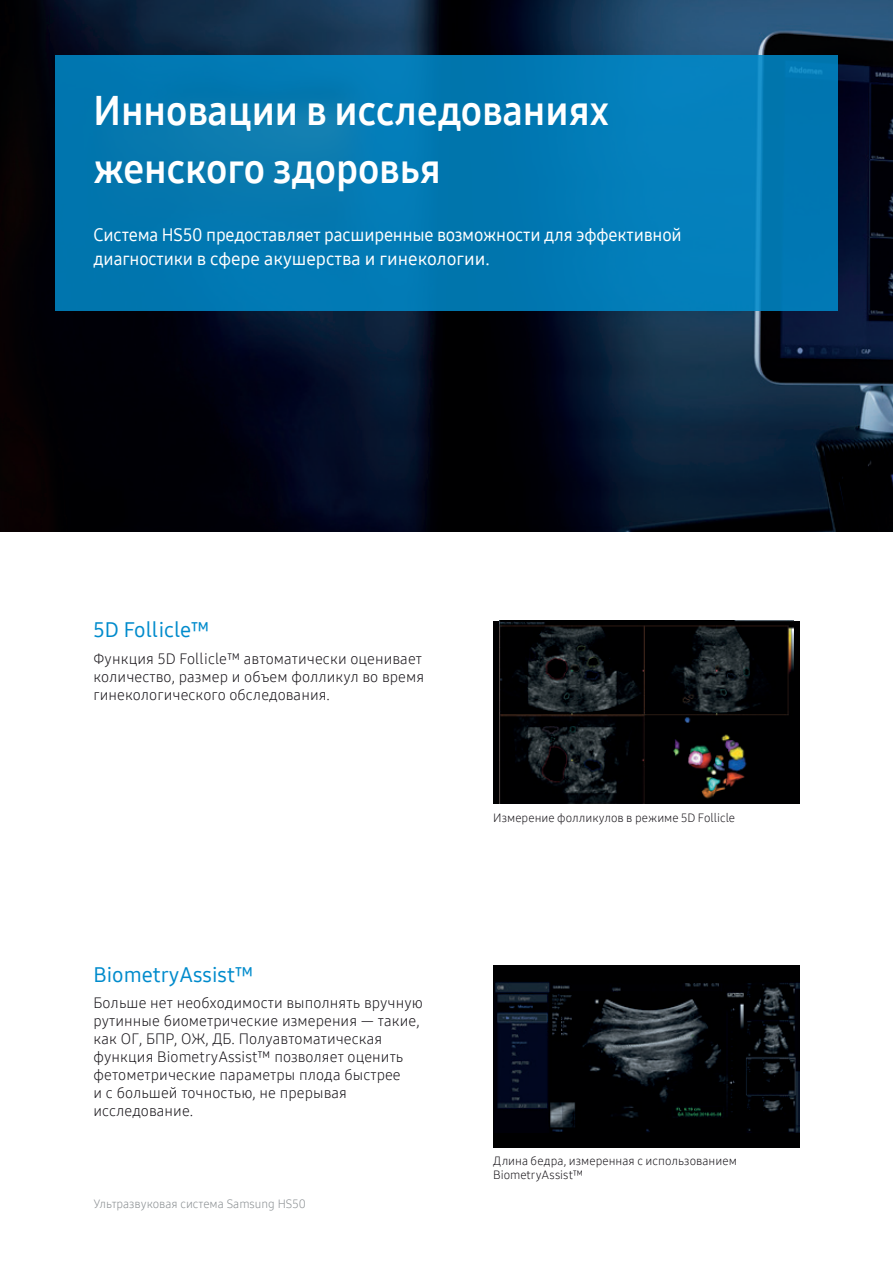
<style>
.page{position:relative;width:893px;height:1263px;background:#fff}
.page>*{position:absolute;margin:0;border:0;box-sizing:border-box;transform-origin:0 0}
.t1{font:40.5px/58.5px "Samsung One 700";color:#fff;scale:.96 1}
.t2{font:21px "Samsung One 500";color:#008bcc}
.t3{font:18px/24px "Samsung One 500";letter-spacing:-.01em;color:#fff;scale:.96 1}
.t4{font:15px/18px "Samsung One 300";letter-spacing:.005em;color:#171419}
.t5{font:12px/14.4px "Samsung One 300";letter-spacing:.005em;color:#171419}
.t6{font:12px "Samsung One 300";color:#898e91}
</style>
<div class="page">
<img style="left:0;top:0;width:893px;height:531px">
<div style="left:493px;top:965px;width:306px;height:183px;background:#000001"></div>
<img style="left:494px;top:982px;width:305px;height:151px">
<div style="left:493px;top:621px;width:306px;height:183px;background:#000001"></div>
<img style="left:499px;top:621px;width:295px;height:183px">
<div style="left:55px;top:55px;width:783px;height:255px;background:#0279b2"></div>
<h1 class="t1" style="left:94px;top:81px;width:538px">Инновации в исследованиях женского здоровья</h1>
<p class="t3" style="left:94px;top:223px;width:614px">Система HS50 предоставляет расширенные возможности для эффективной диагностики в сфере акушерства и гинекологии.</p>
<h2 class="t2" style="left:94px;top:616px;width:118px">5D Follicle™</h2>
<p class="t4" style="left:94px;top:649px;width:332px">Функция 5D Follicle™ автоматически оценивает количество, размер и объем фолликул во время гинекологического обследования.</p>
<h2 class="t2" style="left:94px;top:960px;width:162px">BiometryAssist™</h2>
<p class="t4" style="left:94px;top:994px;width:331px">Больше нет необходимости выполнять вручную рутинные биометрические измерения — такие, как ОГ, БПР, ОЖ, ДБ. Полуавтоматическая функция BiometryAssist™ позволяет оценить фетометрические параметры плода быстрее<br>и с большей точностью, не прерывая исследование.</p>
<p class="t6" style="left:94px;top:1195px;width:214px">Ультразвуковая система Samsung HS50</p>
<p class="t5" style="left:493px;top:811px;width:243px">Измерение фолликулов в режиме 5D Follicle</p>
<p class="t5" style="left:493px;top:1153px;width:245px">Длина бедра, измеренная с использованием<br>BiometryAssist™</p>
</div>
